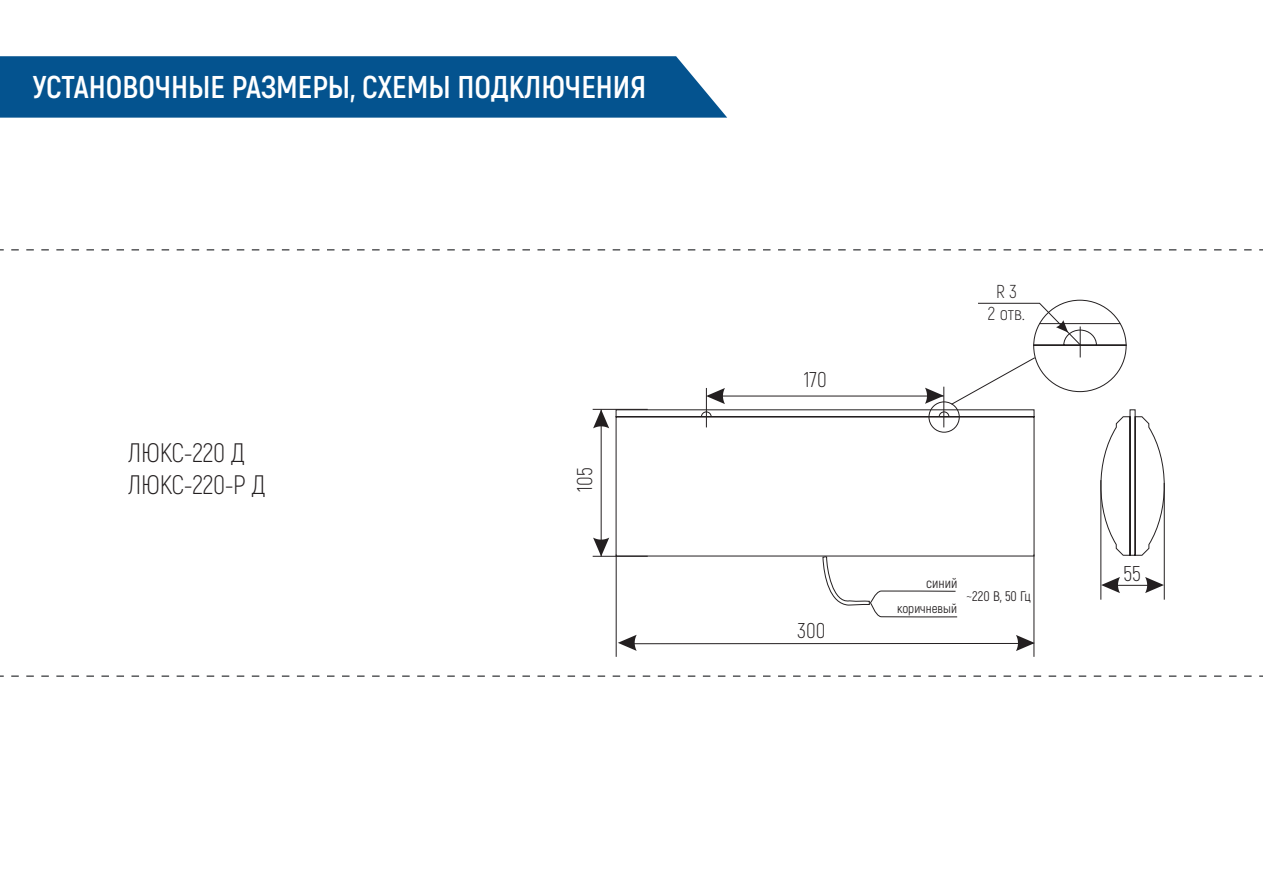
<style>
.page{position:relative;width:1263px;height:893px;background:#fff}
.page>*{position:absolute;margin:0;border:0;box-sizing:border-box;transform-origin:0 0}
.t1{font:700 31.5px "Akrobat";color:#fff}
.t2{font:300 26.7px/32.1px "Akrobat";letter-spacing:-.01em;color:#231f20}
.t3{font:300 21.3px "Akrobat";color:#231f20}
.t4{font:300 18.75px/21.3px "Akrobat";color:#231f20;text-align:center}
.t5{font:13.95px "Akrobat";color:#231f20}
.t6{font:13.05px "Akrobat";color:#231f20}
.s1{font-weight:300}
</style>
<div class="page">
<div style="left:0;top:56px;width:727px;height:62px;background:#04538f"></div>
<svg style="left:11px;top:249px;width:1252px;height:2px"></svg>
<svg style="left:11px;top:675px;width:1252px;height:2px"></svg>
<hr style="left:708px;top:396px;width:236px;height:1px;background:#231f20">
<svg style="left:707px;top:388px;width:18px;height:16px"></svg>
<svg style="left:925px;top:388px;width:18px;height:16px"></svg>
<hr style="left:601px;top:409px;width:1px;height:147px;background:#231f20">
<svg style="left:593px;top:538px;width:16px;height:18px"></svg>
<svg style="left:593px;top:410px;width:16px;height:18px"></svg>
<hr style="left:593px;top:409px;width:55px;height:1px;background:#231f20">
<hr style="left:593px;top:556px;width:55px;height:1px;background:#231f20">
<hr style="left:627px;top:643px;width:406px;height:1px;background:#231f20">
<svg style="left:618px;top:635px;width:19px;height:16px"></svg>
<svg style="left:1016px;top:635px;width:18px;height:16px"></svg>
<hr style="left:616px;top:554px;width:1px;height:103px;background:#231f20">
<hr style="left:1034px;top:554px;width:1px;height:103px;background:#231f20">
<svg style="left:615px;top:409px;width:420px;height:148px"></svg>
<hr style="left:943px;top:387px;width:1px;height:40px;background:#231f20">
<hr style="left:706px;top:388px;width:1px;height:39px;background:#231f20">
<svg style="left:951px;top:357px;width:84px;height:48px"></svg>
<div style="left:929px;top:402px;width:30px;height:30px;border:1px solid #231f20;border-radius:50%"></div>
<svg style="left:1100px;top:409px;width:65px;height:147px"></svg>
<svg style="left:1145px;top:577px;width:19px;height:16px"></svg>
<svg style="left:1101px;top:577px;width:19px;height:16px"></svg>
<hr style="left:1107px;top:585px;width:51px;height:1px;background:#231f20">
<hr style="left:1100px;top:480px;width:1px;height:120px;background:#231f20">
<hr style="left:1164px;top:483px;width:1px;height:117px;background:#231f20">
<svg style="left:978px;top:303px;width:149px;height:43px"></svg>
<hr style="left:1080px;top:326px;width:1px;height:31px;background:#231f20">
<svg style="left:822px;top:556px;width:136px;height:62px"></svg>
<p class="t1" style="left:33px;top:67px;width:615px">УСТАНОВОЧНЫЕ РАЗМЕРЫ, СХЕМЫ ПОДКЛЮЧЕНИЯ</p>
<p class="t2" style="left:129px;top:436px;width:138px">ЛЮКС-220 Д<br>ЛЮКС-220-Р Д</p>
<p class="t3" style="left:572px;top:492px;width:26px;rotate:-90deg">105</p>
<p class="t3" style="left:804px;top:367px;width:25px">170</p>
<p class="t4" style="left:988px;top:281px;width:39px">R 3<br>2 отв.</p>
<p class="t3" style="left:798px;top:618px;width:29px">300</p>
<p class="t5" style="left:926px;top:575px;width:33px">синий</p>
<p class="t6" style="left:897px;top:601px;width:61px">коричневый</p>
<p class="t5" style="left:966px;top:588px;width:66px"><span class="s1">~</span>220 В, 50 Гц</p>
<p class="t3" style="left:1123px;top:561px;width:19px">55</p>
</div>
